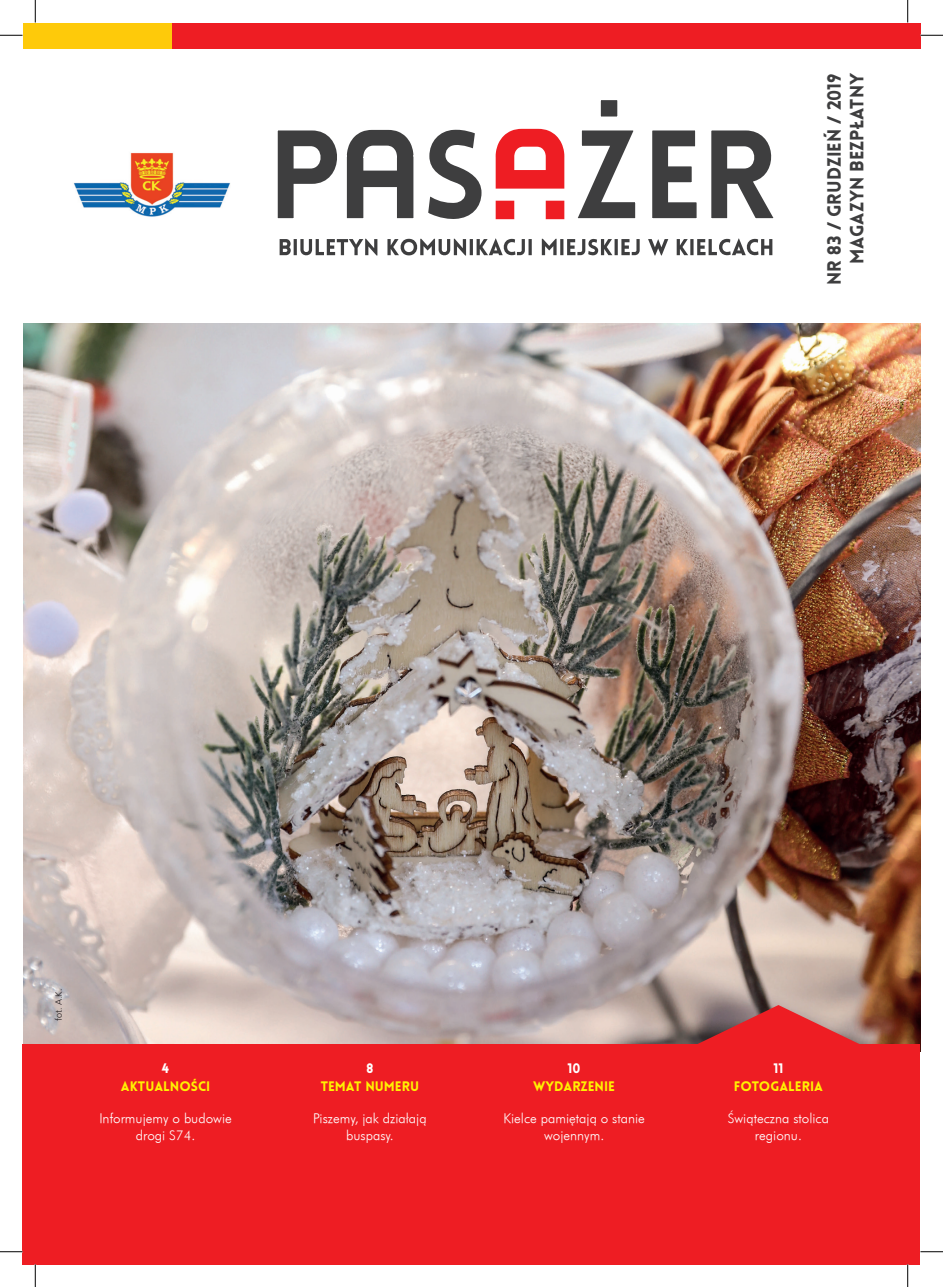
<style>
.page{position:relative;width:943px;height:1287px;background:#fff}
.page>*{position:absolute;margin:0;border:0;box-sizing:border-box;transform-origin:0 0}
.t1{font:900 18.75px/22.5px "Lovelo";color:#3e3e3f;text-align:right}
.t2{font:13.5px/16.2px "Futura Lt AT";color:#fff;text-align:center}
.t3{font:900 13.5px "Lovelo";color:#fff101}
.t4{font:900 13.5px "Lovelo";color:#fff}
.t5{font:300 9px "Frutiger LT Pl";color:#231f20}
</style>
<div class="page">
<img style="left:23px;top:323px;width:897px;height:721px">
<div style="left:22px;top:1044px;width:898px;height:220px;background:#ee1d23"></div>
<svg style="left:681px;top:1005px;width:194px;height:39px;background:#bc5958"></svg>
<div style="left:171px;top:23px;width:749px;height:26px;background:#ee1d23"></div>
<div style="left:23px;top:23px;width:149px;height:26px;background:#feca0a"></div>
<svg style="left:279px;top:238px;width:493px;height:18px"></svg>
<svg style="left:428px;top:129px;width:54px;height:90px"></svg>
<svg style="left:577px;top:130px;width:59px;height:89px"></svg>
<svg style="left:652px;top:130px;width:45px;height:89px"></svg>
<svg style="left:711px;top:130px;width:63px;height:89px"></svg>
<svg style="left:277px;top:129px;width:137px;height:90px"></svg>
<svg style="left:495px;top:129px;width:69px;height:90px"></svg>
<div style="left:598px;top:98px;width:21px;height:21px;background:#3e3e3f;border:2px solid #fff"></div>
<img style="left:73px;top:152px;width:157px;height:65px">
<svg style="left:0;top:35px;width:22px;height:1px"></svg>
<svg style="left:920px;top:35px;width:22px;height:1px"></svg>
<svg style="left:0;top:1251px;width:22px;height:1px"></svg>
<svg style="left:920px;top:1251px;width:22px;height:1px"></svg>
<svg style="left:35px;top:0;width:1px;height:23px"></svg>
<svg style="left:35px;top:1264px;width:1px;height:23px"></svg>
<svg style="left:907px;top:0;width:1px;height:23px"></svg>
<svg style="left:907px;top:1264px;width:1px;height:23px"></svg>
<h1 class="t1" style="left:823px;top:285px;width:213px;rotate:-90deg">NR 83 / GRUDZIEŃ / 2019<br>MAGAZYN BEZPŁATNY</h1>
<p class="t5" style="left:54px;top:1021px;width:34px;rotate:-90deg">fot. A.K.</p>
<p class="t4" style="left:162px;top:1059px;width:9px">4</p>
<p class="t3" style="left:121px;top:1077px;width:91px">AKTUALNOŚCI</p>
<p class="t2" style="left:99px;top:1110px;width:134px">Informujemy o budowie drogi S74.</p>
<p class="t4" style="left:366px;top:1059px;width:9px">8</p>
<p class="t3" style="left:320px;top:1077px;width:100px">TEMAT NUMERU</p>
<p class="t2" style="left:313px;top:1110px;width:115px">Piszemy, jak działają buspasy.</p>
<p class="t4" style="left:567px;top:1059px;width:15px">10</p>
<p class="t3" style="left:533px;top:1077px;width:83px">WYDARZENIE</p>
<p class="t2" style="left:503px;top:1110px;width:143px">Kielce pamiętają o stanie wojennym.</p>
<p class="t4" style="left:773px;top:1059px;width:11px">11</p>
<p class="t3" style="left:733px;top:1077px;width:90px">FOTOGALERIA</p>
<p class="t2" style="left:727px;top:1110px;width:103px">Świąteczna stolica regionu.</p>
</div>
